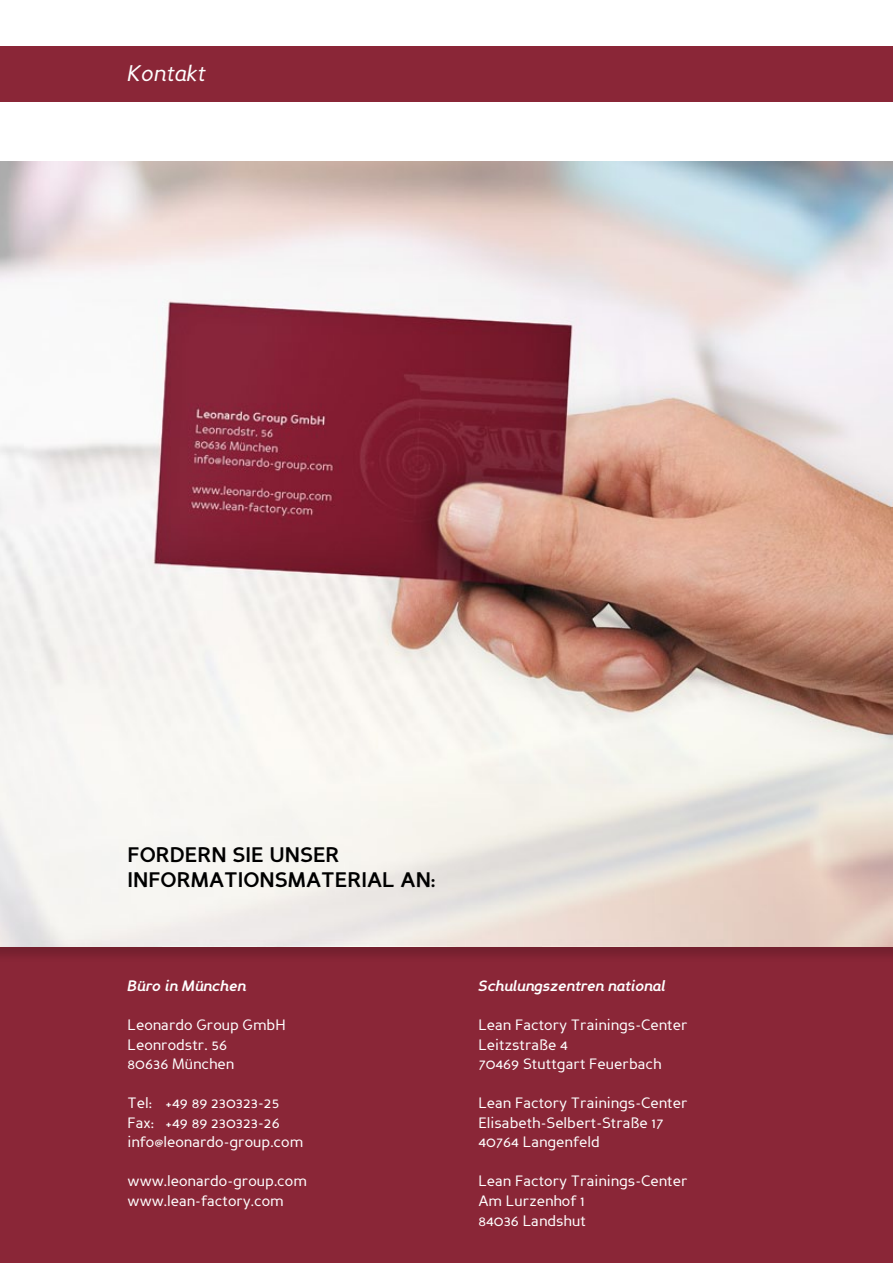
<style>
.page{position:relative;width:893px;height:1263px;background:#fff}
.page>*{position:absolute;margin:0;border:0;box-sizing:border-box;transform-origin:0 0}
.t1{font:italic 22.5px "Perspective Sans";color:#fff}
.t2{font:700 21px/25.2px "Perspective Sans";color:#000}
.t3{font:15px/19.5px "Perspective Sans";color:#fff}
.t4{font:italic 700 15px "Perspective Sans";color:#fff}
</style>
<div class="page">
<div style="left:0;top:47px;width:893px;height:55px;background:#8a2637"></div>
<div style="left:0;top:944px;width:893px;height:319px;background:#8a2637"></div>
<img style="left:0;top:162px;width:893px;height:784px">
<h1 class="t1" style="left:128px;top:60px;width:80px">Kontakt</h1>
<h2 class="t2" style="left:128px;top:842px;width:310px">FORDERN SIE UNSER<br>INFORMATIONSMATERIAL AN:</h2>
<p class="t4" style="left:128px;top:977px;width:120px">Büro in München</p>
<p class="t3" style="left:128px;top:1016px;width:160px">Leonardo Group GmbH<br>Leonrodstr. 56<br>80636 München</p>
<p class="t3" style="left:128px;top:1094px;width:177px">Tel: +49 89 230323-25<br>Fax: +49 89 230323-26 info@leonardo-group.com</p>
<p class="t3" style="left:128px;top:1172px;width:181px">www.leonardo-group.com www.lean-factory.com</p>
<p class="t4" style="left:478px;top:977px;width:188px">Schulungszentren national</p>
<p class="t3" style="left:478px;top:1016px;width:211px">Lean Factory Trainings-Center<br>Leitzstraße 4<br>70469 Stuttgart Feuerbach</p>
<p class="t3" style="left:478px;top:1094px;width:211px">Lean Factory Trainings-Center<br>Elisabeth-Selbert-Straße 17<br>40764 Langenfeld</p>
<p class="t3" style="left:478px;top:1172px;width:211px">Lean Factory Trainings-Center<br>Am Lurzenhof 1<br>84036 Landshut</p>
</div>
